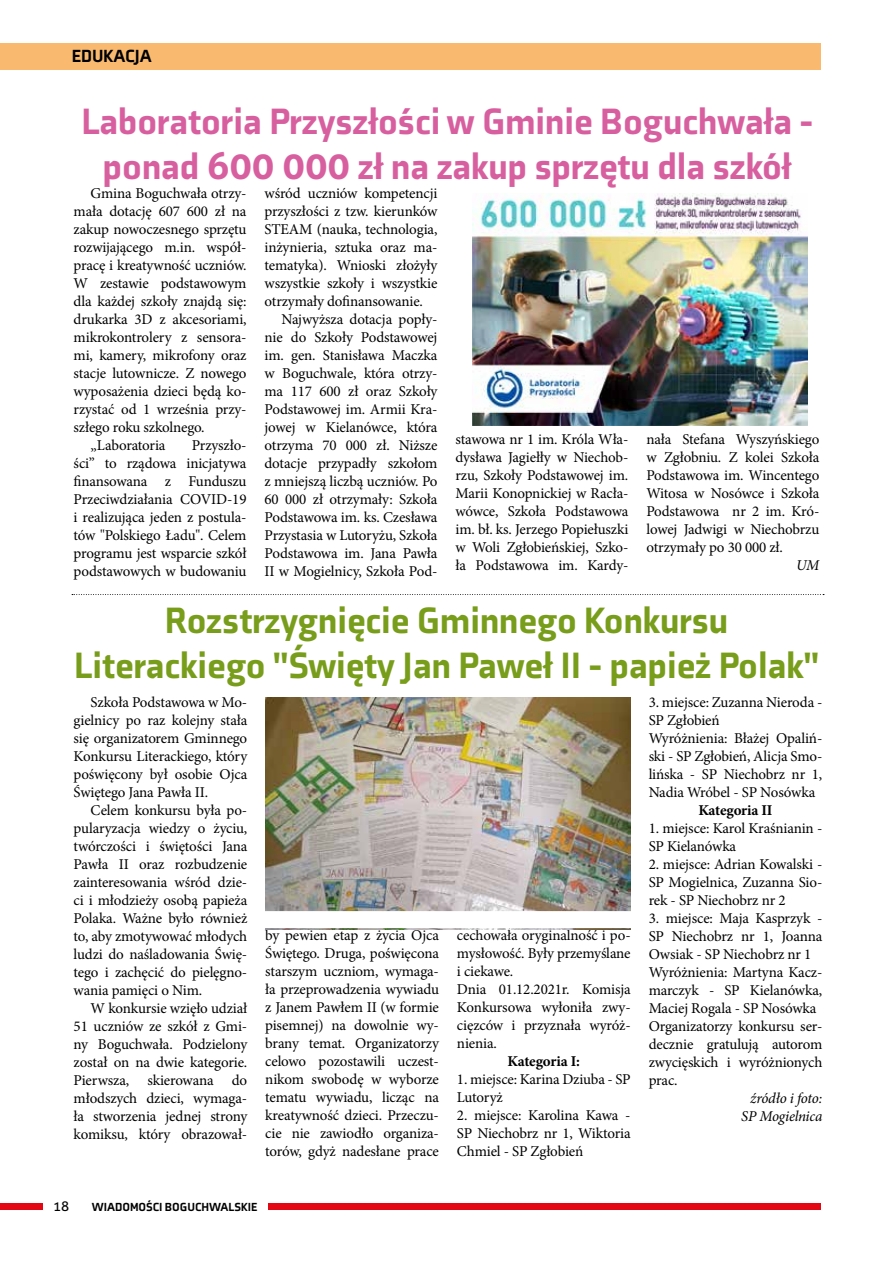
<style>
.page{position:relative;width:893px;height:1263px;background:#fff}
.page>*{position:absolute;margin:0;border:0;box-sizing:border-box;transform-origin:0 0}
.t1{font:900 37.5px/45px "Axia";color:#d85f9f;text-align:center}
.t2{font:900 37.5px/45px "Axia";color:#789d1b;text-align:center}
.t3{font:900 18px "Axia";color:#000}
.t4{font:15px/18px "Minion Pro";letter-spacing:-.01em;color:#000;text-align:justify}
.t5{font:italic 15px/18px "Minion Pro";letter-spacing:-.02em;color:#000;text-align:center}
.t6{font:700 15px "Minion Pro";letter-spacing:-.01em;color:#000}
.t7{font:13.5px "Aller";color:#000}
.t8{font:900 12px "Axia";color:#000}
.s1{font-family:"Aller";font-weight:700}
</style>
<div class="page">
<div style="left:268px;top:1204px;width:553px;height:6px;background:#e30613"></div>
<div style="left:0;top:1204px;width:42px;height:6px;background:#e30613"></div>
<div style="left:0;top:44px;width:820px;height:26px;background:#f9ba70"></div>
<img style="left:473px;top:193px;width:334px;height:232px">
<svg style="left:72px;top:594px;width:752px;height:1px"></svg>
<img style="left:265px;top:697px;width:366px;height:232px">
<div style="left:256px;top:911px;width:381px;height:17px;background:#fff"></div>
<p class="t3" style="left:72px;top:45px;width:81px">EDUKACJA</p>
<h1 class="t1" style="left:82px;top:98px;width:733px">Laboratoria Przyszłości w Gminie Boguchwała - ponad <span class="s1">600 000</span> zł na zakup sprzętu dla szkół</h1>
<p class="t4" style="left:91px;top:184px;width:157px">Gmina Boguchwała otrzy-</p>
<p class="t4" style="left:74px;top:202px;width:174px">mała dotację 607 600 zł na</p>
<p class="t4" style="left:74px;top:220px;width:174px">zakup nowoczesnego sprzętu</p>
<p class="t4" style="left:74px;top:238px;width:174px">rozwijającego m.in. współ-</p>
<p class="t4" style="left:74px;top:256px;width:174px">pracę i kreatywność uczniów.</p>
<p class="t4" style="left:74px;top:274px;width:174px">W zestawie podstawowym</p>
<p class="t4" style="left:74px;top:292px;width:174px">dla każdej szkoły znajdą się:</p>
<p class="t4" style="left:74px;top:310px;width:174px">drukarka 3D z akcesoriami,</p>
<p class="t4" style="left:74px;top:328px;width:174px">mikrokontrolery z sensora-</p>
<p class="t4" style="left:74px;top:346px;width:174px">mi, kamery, mikrofony oraz</p>
<p class="t4" style="left:74px;top:364px;width:174px">stacje lutownicze. Z nowego</p>
<p class="t4" style="left:74px;top:382px;width:174px">wyposażenia dzieci będą ko-</p>
<p class="t4" style="left:74px;top:400px;width:174px">rzystać od 1 września przy-</p>
<p class="t4" style="left:74px;top:418px;width:133px">szłego roku szkolnego.</p>
<p class="t4" style="left:91px;top:436px;width:76px">„Laboratoria</p>
<p class="t4" style="left:265px;top:184px;width:174px">wśród uczniów kompetencji</p>
<p class="t4" style="left:265px;top:202px;width:174px">przyszłości z tzw. kierunków</p>
<p class="t4" style="left:265px;top:220px;width:174px">STEAM (nauka, technologia,</p>
<p class="t4" style="left:265px;top:238px;width:174px">inżynieria, sztuka oraz ma-</p>
<p class="t4" style="left:265px;top:256px;width:174px">tematyka). Wnioski złożyły</p>
<p class="t4" style="left:265px;top:274px;width:174px">wszystkie szkoły i wszystkie</p>
<p class="t4" style="left:265px;top:292px;width:160px">otrzymały dofinansowanie.</p>
<p class="t4" style="left:282px;top:310px;width:157px">Najwyższa dotacja popły-</p>
<p class="t4" style="left:265px;top:328px;width:174px">nie do Szkoły Podstawowej</p>
<p class="t4" style="left:265px;top:346px;width:174px">im. gen. Stanisława Maczka</p>
<p class="t4" style="left:265px;top:364px;width:174px">w Boguchwale, która otrzy-</p>
<p class="t4" style="left:265px;top:382px;width:174px">ma 117 600 zł oraz Szkoły</p>
<p class="t4" style="left:265px;top:400px;width:174px">Podstawowej im. Armii Kra-</p>
<p class="t4" style="left:265px;top:418px;width:174px">jowej w Kielanówce, która</p>
<p class="t4" style="left:265px;top:436px;width:174px">otrzyma 70 000 zł. Niższe</p>
<p class="t4" style="left:265px;top:454px;width:174px">dotacje przypadły szkołom</p>
<p class="t4" style="left:265px;top:472px;width:174px">z mniejszą liczbą uczniów. Po</p>
<p class="t4" style="left:265px;top:490px;width:174px">60 000 zł otrzymały: Szkoła</p>
<p class="t4" style="left:265px;top:508px;width:174px">Podstawowa im. ks. Czesława</p>
<p class="t4" style="left:265px;top:526px;width:174px">Przystasia w Lutoryżu, Szkoła</p>
<p class="t4" style="left:265px;top:544px;width:174px">Podstawowa im. Jana Pawła</p>
<p class="t4" style="left:265px;top:562px;width:174px">II w Mogielnicy, Szkoła Pod-</p>
<p class="t4" style="left:455px;top:430px;width:174px">stawowa nr 1 im. Króla Wła&shy;dysława Jagiełły w Niechob&shy;rzu, Szkoły Podstawowej im.<br>Marii Konopnickiej w Racła&shy;wówce, Szkoła Podstawowa im. bł. ks. Jerzego Popiełuszki w Woli Zgłobieńskiej, Szko&shy;ła Podstawowa im. Kardy-</p>
<p class="t4" style="left:646px;top:430px;width:174px">nała Stefana Wyszyńskiego w Zgłobniu. Z kolei Szkoła Podstawowa im. Wincentego Witosa w Nosówce i Szkoła Podstawowa nr 2 im. Kró&shy;lowej Jadwigi w Niechobrzu otrzymały po 30 000 zł.</p>
<p class="t4" style="left:74px;top:436px;width:174px;text-indent:118px">Przyszło&shy;ści” to rządowa inicjatywa finansowana z Funduszu Przeciwdziałania COVID-19 i realizująca jeden z postula&shy;tów "Polskiego Ładu". Celem programu jest wsparcie szkół podstawowych w budowaniu</p>
<p class="t5" style="left:796px;top:556px;width:25px">UM</p>
<h1 class="t2" style="left:74px;top:597px;width:746px">Rozstrzygnięcie Gminnego Konkursu<br>Literackiego "Święty Jan Paweł II - papież Polak"</h1>
<p class="t4" style="left:74px;top:693px;width:175px;text-indent:17px">Szkoła Podstawowa w Mo&shy;gielnicy po raz kolejny stała się organizatorem Gminnego Konkursu Literackiego, który poświęcony był osobie Ojca Świętego Jana Pawła II.</p>
<p class="t4" style="left:74px;top:801px;width:175px;text-indent:17px">Celem konkursu była po&shy;pularyzacja wiedzy o życiu, twórczości i świętości Jana Pawła II oraz rozbudzenie zainteresowania wśród dzie&shy;ci i młodzieży osobą papieża Polaka. Ważne było również to, aby zmotywować młodych ludzi do naśladowania Świę&shy;tego i zachęcić do pielęgno&shy;wania pamięci o Nim.</p>
<p class="t4" style="left:74px;top:999px;width:175px;text-indent:17px">W konkursie wzięło udział 51 uczniów ze szkół z Gmi&shy;ny Boguchwała. Podzielony został on na dwie kategorie.<br>Pierwsza, skierowana do młodszych dzieci, wymaga&shy;ła stworzenia jednej strony komiksu, który obrazował-</p>
<p class="t4" style="left:649px;top:693px;width:175px;text-align:left">3. miejsce: Zuzanna Nieroda -<br>SP Zgłobień<br>Wyróżnienia: Błażej Opaliń&shy;ski - SP Zgłobień, Alicja Smo&shy;lińska - SP Niechobrz nr 1,<br>Nadia Wróbel - SP Nosówka</p>
<p class="t6" style="left:698px;top:800px;width:76px">Kategoria II</p>
<p class="t4" style="left:649px;top:819px;width:175px">1. miejsce: Karol Kraśnianin -<br>SP Kielanówka</p>
<p class="t4" style="left:649px;top:855px;width:175px">2. miejsce: Adrian Kowalski - SP Mogielnica, Zuzanna Sio&shy;rek - SP Niechobrz nr 2</p>
<p class="t4" style="left:649px;top:909px;width:175px;text-align:left">3. miejsce: Maja Kasprzyk -<br>SP Niechobrz nr 1, Joanna<br>Owsiak - SP Niechobrz nr 1<br>Wyróżnienia: Martyna Kacz&shy;marczyk - SP Kielanówka,<br>Maciej Rogala - SP Nosówka<br>Organizatorzy konkursu ser&shy;decznie gratulują autorom zwycięskich i wyróżnionych prac.</p>
<p class="t5" style="left:741px;top:1089px;width:83px">źródło i foto:<br>SP Mogielnica</p>
<p class="t4" style="left:265px;top:926px;width:175px">by pewien etap z życia Ojca Świętego. Druga, poświęcona starszym uczniom, wymaga&shy;ła przeprowadzenia wywiadu z Janem Pawłem II (w formie pisemnej) na dowolnie wy&shy;brany temat. Organizatorzy celowo pozostawili uczest&shy;nikom swobodę w wyborze tematu wywiadu, licząc na kreatywność dzieci. Przeczu&shy;cie nie zawiodło organiza&shy;torów, gdyż nadesłane prace</p>
<p class="t4" style="left:457px;top:926px;width:175px;text-align:left">cechowała oryginalność i po&shy;mysłowość. Były przemyślane i ciekawe.<br>Dnia 01.12.2021r. Komisja<br>Konkursowa wyłoniła zwy&shy;cięzców i przyznała wyróż&shy;nienia.</p>
<p class="t6" style="left:508px;top:1051px;width:74px">Kategoria I:</p>
<p class="t4" style="left:457px;top:1070px;width:175px">1. miejsce: Karina Dziuba - SP<br>Lutoryż</p>
<p class="t4" style="left:457px;top:1106px;width:175px">2. miejsce: Karolina Kawa - SP Niechobrz nr 1, Wiktoria Chmiel - SP Zgłobień</p>
<p class="t7" style="left:53px;top:1198px;width:18px">18</p>
<p class="t8" style="left:92px;top:1200px;width:167px">WIADOMOŚCI BOGUCHWALSKIE</p>
</div>
